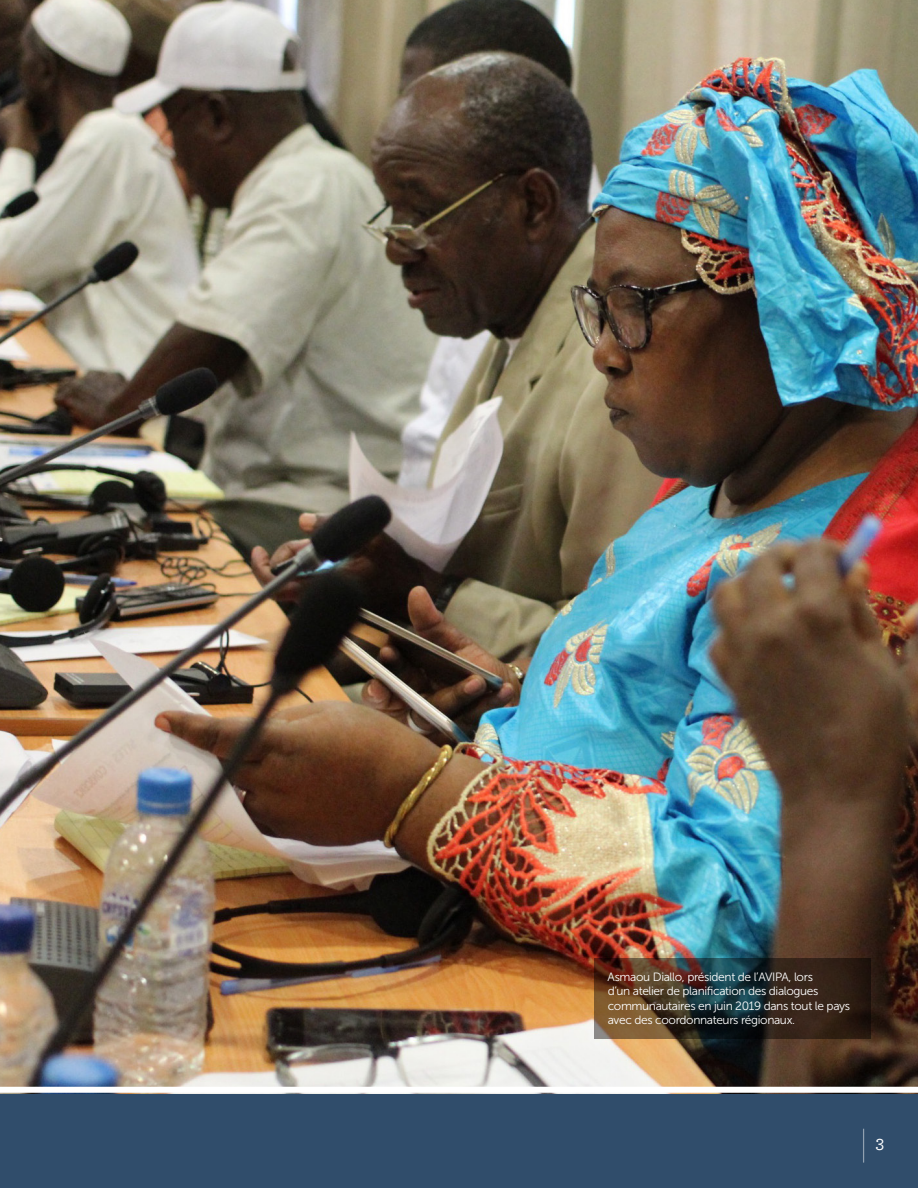
<style>
.page{position:relative;width:918px;height:1188px;background:#304d6b}
.page>*{position:absolute;margin:0;border:0;box-sizing:border-box;transform-origin:0 0}
.t1{font:36px "Museo Sans 100";color:#fff;scale:.33 1}
.t2{font:500 18px "Archer";color:#fff}
.t3{font:12px/14.4px "Museo Sans 300";letter-spacing:-.03em;color:#fff}
</style>
<div class="page">
<img style="left:0;top:0;width:918px;height:1087px">
<svg style="left:594px;top:958px;width:277px;height:82px;background:#3b2f24"></svg>
<div style="left:0;top:1087px;width:918px;height:6px;background:#fff"></div>
<p class="t3" style="left:608px;top:970px;width:244px">Asmaou Diallo, président de l’AVIPA, lors<br>d’un atelier de planification des dialogues communautaires en juin 2019 dans tout le pays avec des coordonnateurs régionaux.</p>
<h1 class="t1" style="left:862px;top:1126px;width:11px">|</h1>
<h2 class="t2" style="left:875px;top:1129px;width:10px">3</h2>
</div>
